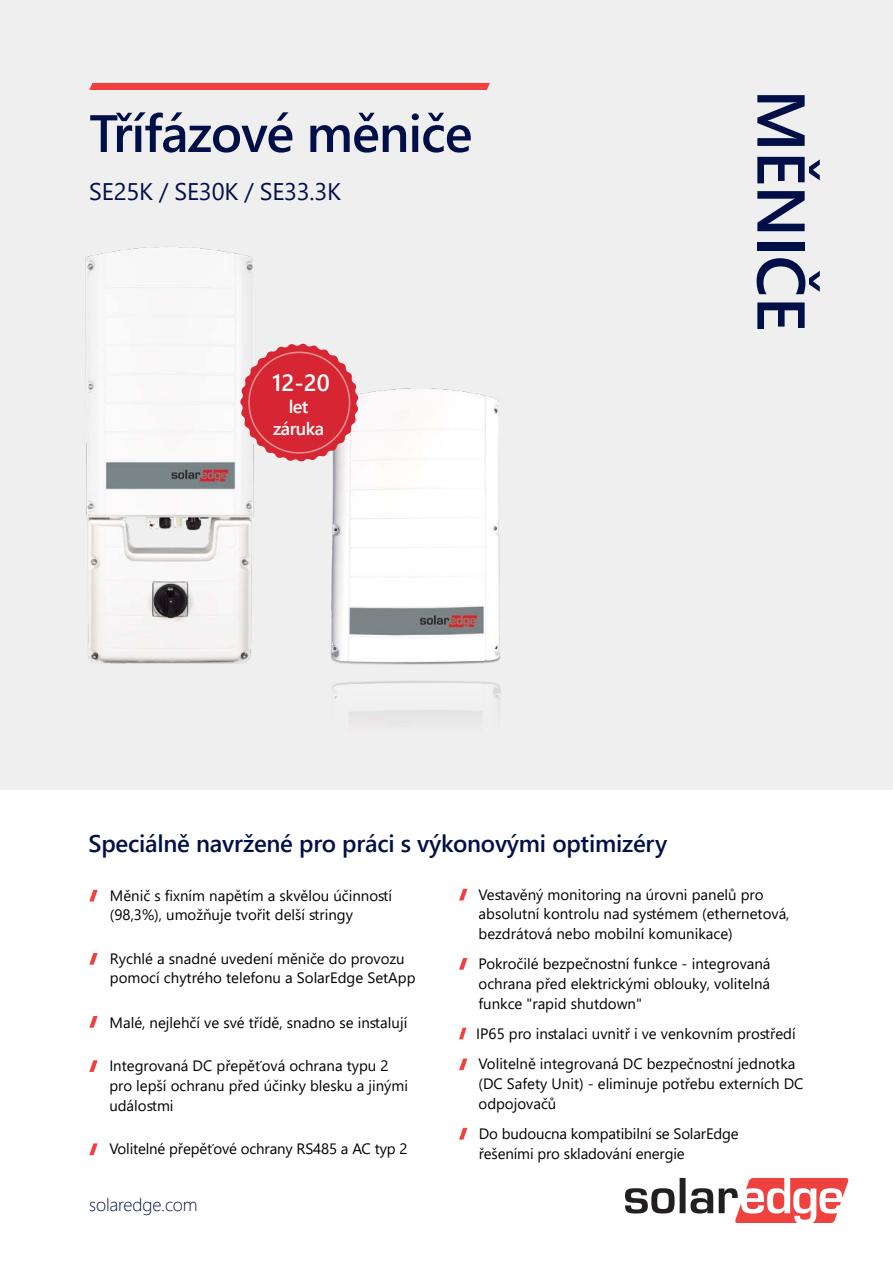
<style>
.page{position:relative;width:893px;height:1263px;background:#fff}
.page>*{position:absolute;margin:0;border:0;box-sizing:border-box;transform-origin:0 0}
.t1{font:600 67.5px "Segoe UI";letter-spacing:-.01em;color:#000f47}
.t2{font:600 52.5px "Segoe UI";letter-spacing:-.02em;color:#000f47}
.t3{font:600 24px "Segoe UI";letter-spacing:-.01em;color:#000f47}
.t4{font:24px "Segoe UI";letter-spacing:-.01em;color:#000f47}
.t5{font:600 23.4px "Segoe UI";color:#fff}
.t6{font:300 18px "Segoe UI";letter-spacing:-.01em;color:#000f47}
.t7{font:600 18px/21.6px "Segoe UI";letter-spacing:-.03em;color:#fff;text-align:center}
.t8{font:15px/19.6px "Segoe UI";color:#000}
</style>
<div class="page">
<div style="left:0;top:0;width:893px;height:1249px;background:#efefef"></div>
<img style="left:85px;top:247px;width:169px;height:417px">
<img style="left:332px;top:681px;width:169px;height:42px">
<img style="left:331px;top:388px;width:170px;height:277px">
<div style="left:0;top:790px;width:893px;height:473px;background:#fff"></div>
<svg style="left:625px;top:1178px;width:223px;height:45px"></svg>
<div style="left:89px;top:83px;width:401px;height:7px;background:#ef413d"></div>
<svg style="left:89px;top:890px;width:9px;height:11px"></svg>
<svg style="left:89px;top:953px;width:9px;height:12px"></svg>
<svg style="left:459px;top:889px;width:8px;height:11px"></svg>
<svg style="left:89px;top:1016px;width:9px;height:12px"></svg>
<svg style="left:89px;top:1060px;width:9px;height:12px"></svg>
<svg style="left:89px;top:1143px;width:9px;height:12px"></svg>
<svg style="left:240px;top:344px;width:119px;height:117px"></svg>
<div style="left:248px;top:352px;width:102px;height:102px;border:2px solid #eb8e8f;border-radius:50%"></div>
<svg style="left:459px;top:958px;width:8px;height:12px"></svg>
<svg style="left:459px;top:1028px;width:7px;height:11px"></svg>
<svg style="left:459px;top:1128px;width:8px;height:11px"></svg>
<svg style="left:459px;top:1058px;width:8px;height:12px"></svg>
<h2 class="t2" style="left:89px;top:84px;width:385px">Třífázové měniče</h2>
<h3 class="t4" style="left:89px;top:169px;width:253px">SE25 /K SE30 /K SE33.3K</h3>
<h3 class="t5" style="left:272px;top:360px;width:59px">12-20</h3>
<p class="t7" style="left:273px;top:394px;width:53px">let záruka</p>
<h1 class="t1" style="left:845px;top:89px;width:244px;rotate:90deg">MĚNIČE</h1>
<h3 class="t3" style="left:89px;top:820px;width:580px">Speciálně navržené pro práci s výkonovými optimizéry</h3>
<p class="t8" style="left:110px;top:884px;width:284px">Měnič s fixním napětím a skvělou účinností (98,3% ,) umožňuje tvořit delší stringy</p>
<p class="t8" style="left:110px;top:947px;width:307px">Rychlé a snadné uvedení měniče do provozu pomocí chytrého telefonu a SolarEdge SetApp</p>
<p class="t8" style="left:479px;top:883px;width:313px">Vestavěný monitoring na úrovni panelů pro absolutní kontrolu nad systémem (ethernetová, bezdrátová nebo mobilní komunikace(</p>
<p class="t8" style="left:479px;top:953px;width:294px;text-align:justify">Pokročilé bezpečnostní funkce - integrovaná ochrana před elektrickými oblouky, volitelná funkce "rapid shutdown"</p>
<p class="t8" style="left:476px;top:1022px;width:321px">IP65 pro instalaci uvnitř i ve venkovním prostředí</p>
<p class="t8" style="left:110px;top:1011px;width:299px">Malé, nejlehčí ve své třídě, snadno se instalují</p>
<p class="t8" style="left:109px;top:1055px;width:300px">Integrovaná DC přepěťová ochrana typu 2 pro lepší ochranu před účinky blesku a jinými událostmi</p>
<p class="t8" style="left:109px;top:1138px;width:300px">Volitelné přepěťové ochrany RS485 a AC typ 2</p>
<p class="t8" style="left:479px;top:1053px;width:327px">Volitelně integrovaná DC bezpečnostní jednotka (DC Safety Unit -) eliminuje potřebu externích DC odpojovačů</p>
<p class="t8" style="left:479px;top:1122px;width:261px">Do budoucna kompatibilní se SolarEdge řešeními pro skladování energie</p>
<p class="t6" style="left:89px;top:1188px;width:110px">solaredge.com</p>
</div>
